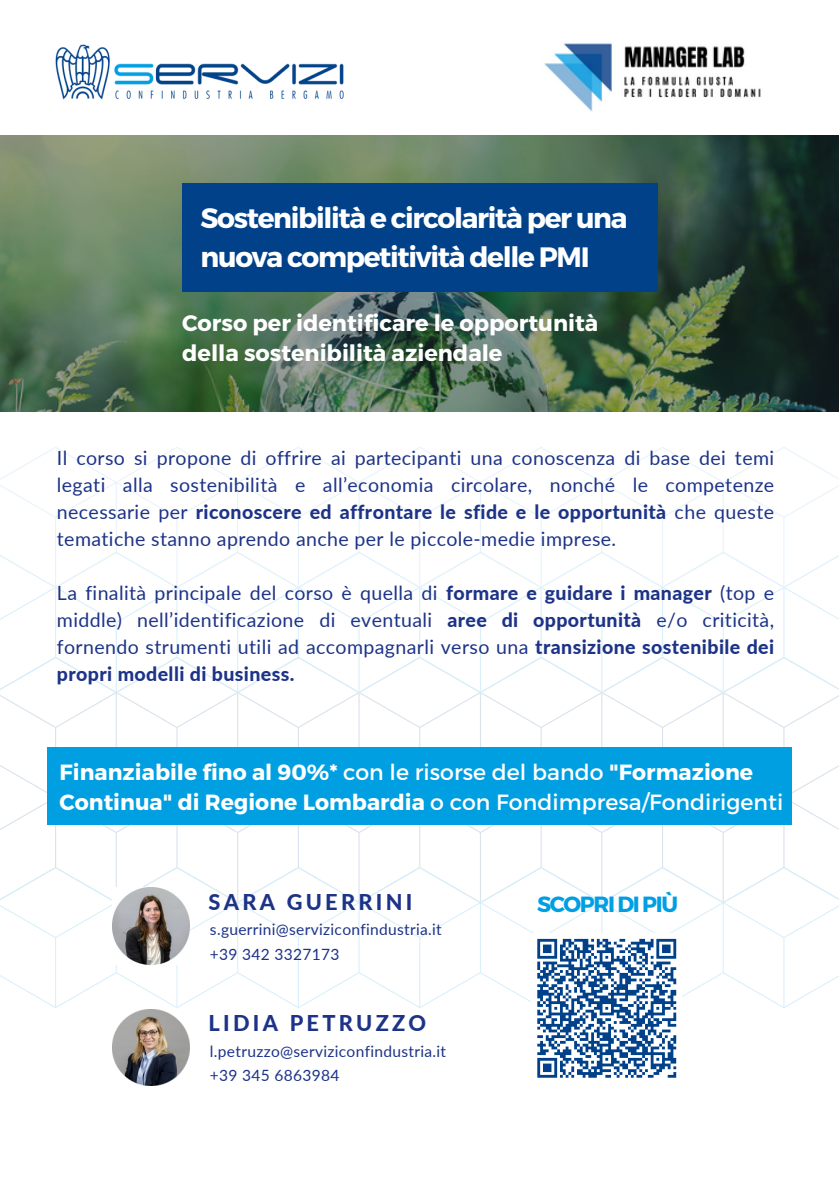
<style>
.page{position:relative;width:839px;height:1191px;background:#fff}
.page>*{position:absolute;margin:0;border:0;box-sizing:border-box;transform-origin:0 0}
.t1{font:700 28px/39px "Montserrat";letter-spacing:-.045em;color:#fff}
.t2{font:700 22.4px/30px "Montserrat";color:#fff}
.t3{font:700 22px/30px "Montserrat";color:#fff}
.t4{font:700 22px "Montserrat";letter-spacing:-.065em;color:#009fe3}
.t5{font:800 21.8px "Lato";letter-spacing:.15em;color:#1d3387}
.t6{font:19.6px/27px "Lato";letter-spacing:.02em;color:#1d3387;text-align:justify}
.t7{font:15.6px "Lato";letter-spacing:.02em;color:#1d3387}
.s1{font-weight:800}
.s2{font-weight:400}
</style>
<div class="page">
<svg style="left:0;top:693px;width:838px;height:174px"></svg>
<svg style="left:0;top:588px;width:838px;height:105px"></svg>
<svg style="left:0;top:447px;width:838px;height:141px"></svg>
<svg style="left:0;top:867px;width:838px;height:142px"></svg>
<div style="left:531px;top:933px;width:150px;height:150px;background:#fff"></div>
<svg style="left:537px;top:938px;width:140px;height:140px"></svg>
<img style="left:0;top:136px;width:838px;height:276px">
<div style="left:182px;top:183px;width:475px;height:109px;background:#004189"></div>
<img style="left:113px;top:888px;width:76px;height:76px">
<img style="left:113px;top:1009px;width:76px;height:77px">
<img style="left:544px;top:43px;width:217px;height:69px">
<img style="left:55px;top:44px;width:289px;height:56px">
<div style="left:47px;top:748px;width:745px;height:77px;background:#009fe2"></div>
<h5 class="t1" style="left:200px;top:198px;width:428px">Sostenibilità e circolarità per una nuova competitività delle PMI</h5>
<p class="t2" style="left:182px;top:306px;width:417px">Corso per identificare le opportunità della sostenibilità aziendale</p>
<p class="t6" style="left:57px;top:444px;width:718px">Il corso si propone di offrire ai partecipanti una conoscenza di base dei temi legati alla sostenibilità e all’economia circolare, nonché le competenze necessarie per <span class="s1">riconoscere ed affrontare le sfide e le opportunità</span> che queste tematiche stanno aprendo anche per le piccole-medie imprese.</p>
<h1 class="t6" style="left:57px;top:579px;width:718px">La finalità principale del corso è quella di <span class="s1">formare e guidare i manager</span> (top e middle) nell’identificazione di eventuali <span class="s1">aree di opportunità</span> e/o criticità, fornendo strumenti utili ad accompagnarli verso una <span class="s1">transizione sostenibile dei propri modelli di business.</span></h1>
<p class="t3" style="left:59px;top:756px;width:725px">Finanziabile fino al 90%* <span class="s2">con le risorse del bando</span> "Formazione<br>Continua" di Regione Lombardia <span class="s2">o con Fondimpresa/Fondirigenti</span></p>
<p class="t5" style="left:208px;top:888px;width:205px">SARA GUERRINI</p>
<h4 class="t7" style="left:210px;top:920px;width:233px">s.guerrini@serviziconfindustria.it</h4>
<p class="t7" style="left:210px;top:944px;width:131px">+39 342 3327173</p>
<p class="t5" style="left:208px;top:1010px;width:219px">LIDIA PETRUZZO</p>
<h2 class="t7" style="left:210px;top:1042px;width:237px">l.petruzzo@serviziconfindustria.it</h2>
<h2 class="t7" style="left:210px;top:1066px;width:131px">+39 345 6863984</h2>
<h3 class="t4" style="left:537px;top:890px;width:142px">SCOPRI DI PIÙ</h3>
</div>
